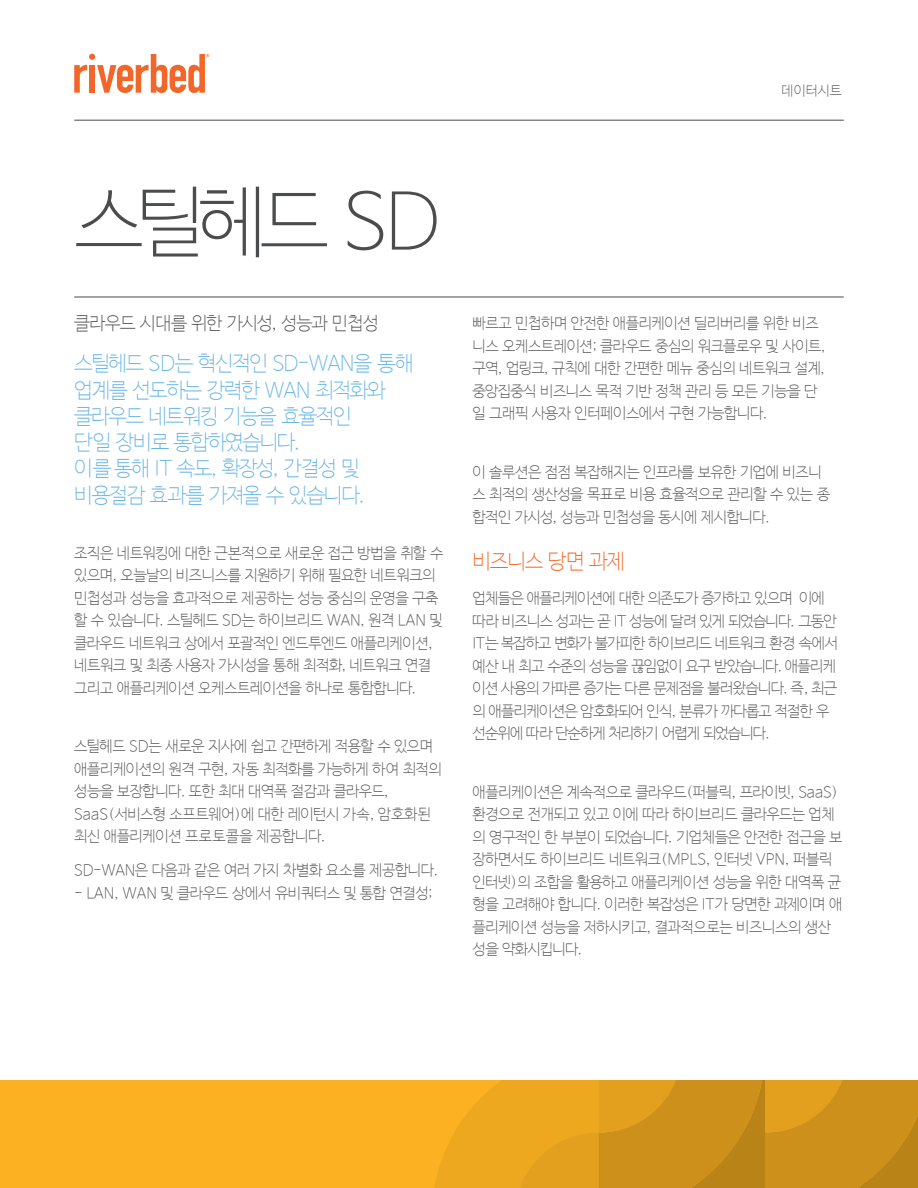
<style>
.page{position:relative;width:918px;height:1188px;background:#fff}
.page>*{position:absolute;margin:0;border:0;box-sizing:border-box;transform-origin:0 0}
.Cover_Headline_copy{font:200 78px "Nanum Barun Gothic";letter-spacing:-.1em;color:#4b4c4d}
.Lead-in{font:200 21px/26.2px "Nanum Barun Gothic";letter-spacing:-.065em;color:#69b5e4}
.Small_Subhd__over_8p{font:200 21px "Nanum Barun Gothic";letter-spacing:-.06em;color:#f26729}
.Body_10pt{font:200 18px "Nanum Barun Gothic";letter-spacing:-.045em;color:#4b4c4d}
.Body_10pt-2{font:200 15px/22.5px "Nanum Barun Gothic";letter-spacing:-.03em;color:#4b4c4d}
.Body_10pt-3{font:200 15px/22.5px "Nanum Barun Gothic";letter-spacing:-.05em;color:#4b4c4d}
.t1{font:200 13.5px "Nanum Barun Gothic";color:#4b4c4d}
</style>
<div class="page">
<svg style="left:74px;top:54px;width:135px;height:39px"></svg>
<div style="left:0;top:1080px;width:918px;height:108px;background:#fbb121"></div>
<svg style="left:435px;top:1080px;width:483px;height:108px"></svg>
<hr style="left:74px;top:120px;width:770px;height:1px;background:#4b4c4d">
<hr style="left:74px;top:297px;width:770px;height:1px;background:#4b4c4d">
<p class="t1" style="left:782px;top:83px;width:62px">데이터시트</p>
<p class="Cover_Headline_copy" style="left:74px;top:182px;width:368px">스틸헤드 SD</p>
<p class="Body_10pt" style="left:74px;top:314px;width:306px">클라우드 시대를 위한 가시성, 성능과 민첩성</p>
<p class="Lead-in" style="left:74px;top:352px;width:341px">스틸헤드 SD는 혁신적인 SD-WAN을 통해 업계를 선도하는 강력한 WAN 최적화와 클라우드 네트워킹 기능을 효율적인<br>단일 장비로 통합하였습니다.<br>이를 통해 IT 속도, 확장성, 간결성 및 비용절감 효과를 가져올 수 있습니다.</p>
<p class="Body_10pt-2" style="left:74px;top:542px;width:371px">조직은 네트워킹에 대한 근본적으로 새로운 접근 방법을 취할 수 있으며, 오늘날의 비즈니스를 지원하기 위해 필요한 네트워크의 민첩성과 성능을 효과적으로 제공하는 성능 중심의 운영을 구축 할 수 있습니다. 스틸헤드 SD는 하이브리드 WAN, 원격 LAN 및 클라우드 네트워크 상에서 포괄적인 엔드투엔드 애플리케이션, 네트워크 및 최종 사용자 가시성을 통해 최적화, 네트워크 연결 그리고 애플리케이션 오케스트레이션을 하나로 통합합니다.</p>
<p class="Body_10pt-2" style="left:74px;top:736px;width:369px">스틸헤드 SD는 새로운 지사에 쉽고 간편하게 적용할 수 있으며 애플리케이션의 원격 구현, 자동 최적화를 가능하게 하여 최적의 성능을 보장합니다. 또한 최대 대역폭 절감과 클라우드,<br>SaaS(서비스형 소프트웨어)에 대한 레이턴시 가속, 암호화된 최신 애플리케이션 프로토콜을 제공합니다.</p>
<p class="Body_10pt-2" style="left:74px;top:860px;width:366px">SD-WAN은 다음과 같은 여러 가지 차별화 요소를 제공합니다.</p>
<p class="Body_10pt-2" style="left:74px;top:882px;width:360px">- LAN, WAN 및 클라우드 상에서 유비쿼터스 및 통합 연결성;</p>
<p class="Body_10pt-2" style="left:472px;top:313px;width:355px">빠르고 민첩하며 안전한 애플리케이션 딜리버리를 위한 비즈 니스 오케스트레이션; 클라우드 중심의 워크플로우 및 사이트, 구역, 업링크, 규칙에 대한 간편한 메뉴 중심의 네트워크 설계, 중앙집중식 비즈니스 목적 기반 정책 관리 등 모든 기능을 단 일 그래픽 사용자 인터페이스에서 구현 가능합니다.</p>
<p class="Body_10pt-2" style="left:472px;top:461px;width:359px">이 솔루션은 점점 복잡해지는 인프라를 보유한 기업에 비즈니 스 최적의 생산성을 목표로 비용 효율적으로 관리할 수 있는 종 합적인 가시성, 성능과 민첩성을 동시에 제시합니다.</p>
<p class="Small_Subhd__over_8p" style="left:472px;top:551px;width:154px">비즈니스 당면 과제</p>
<p class="Body_10pt-3" style="left:472px;top:588px;width:367px">업체들은 애플리케이션에 대한 의존도가 증가하고 있으며 이에 따라 비즈니스 성과는 곧 IT 성능에 달려 있게 되었습니다. 그동안<br>IT는 복잡하고 변화가 불가피한 하이브리드 네트워크 환경 속에서 예산 내 최고 수준의 성능을 끊임없이 요구 받았습니다. 애플리케 이션 사용의 가파른 증가는 다른 문제점을 불러왔습니다. 즉, 최근 의 애플리케이션은 암호화되어 인식, 분류가 까다롭고 적절한 우 선순위에 따라 단순하게 처리하기 어렵게 되었습니다.</p>
<p class="Body_10pt-2" style="left:472px;top:782px;width:371px">애플리케이션은 계속적으로 클라우드(퍼블릭, 프라이빗, SaaS) 환경으로 전개되고 있고 이에 따라 하이브리드 클라우드는 업체 의 영구적인 한 부분이 되었습니다. 기업체들은 안전한 접근을 보 장하면서도 하이브리드 네트워크(MPLS, 인터넷 VPN, 퍼블릭 인터넷)의 조합을 활용하고 애플리케이션 성능을 위한 대역폭 균 형을 고려해야 합니다. 이러한 복잡성은 IT가 당면한 과제이며 애 플리케이션 성능을 저하시키고, 결과적으로는 비즈니스의 생산 성을 약화시킵니다.</p>
</div>
